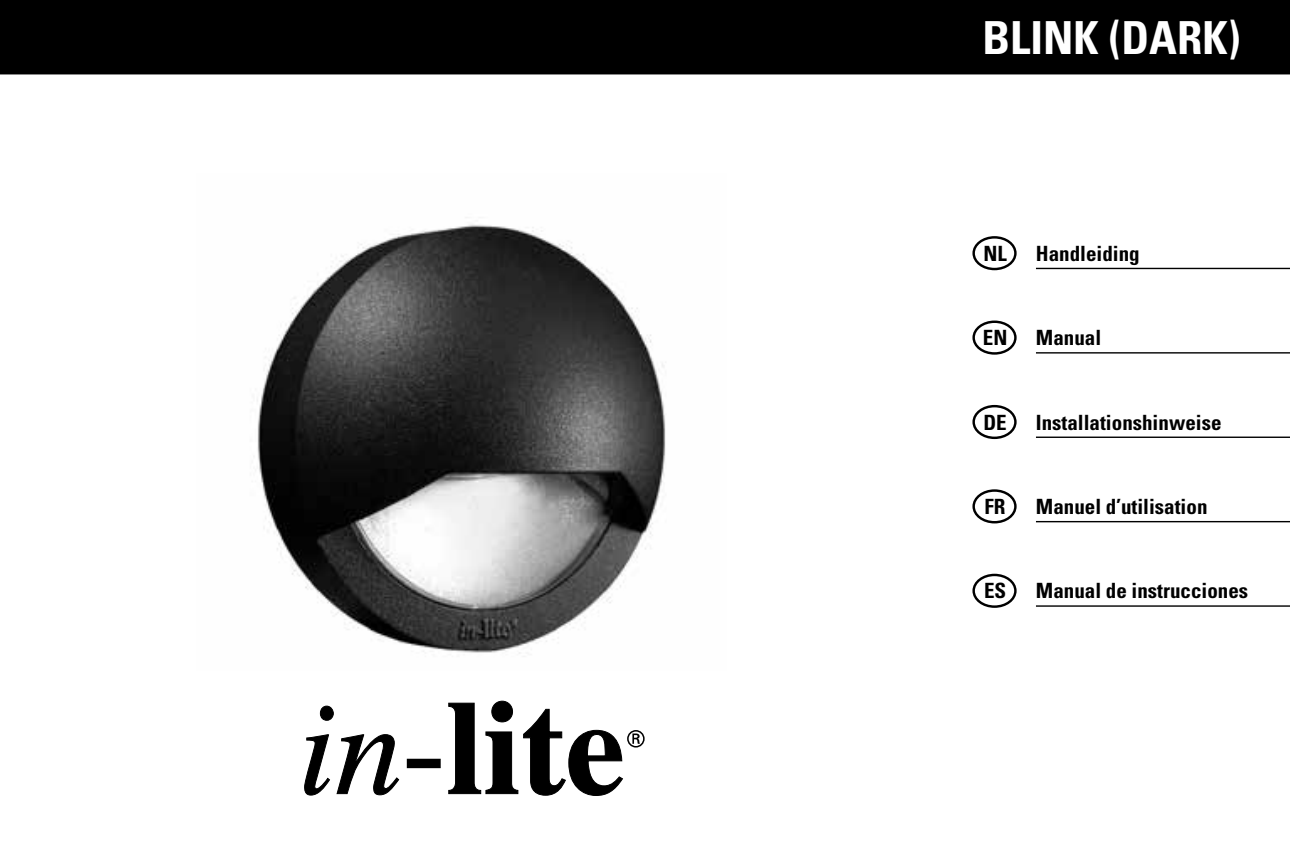
<style>
.page{position:relative;width:1290px;height:844px;background:#fff}
.page>*{position:absolute;margin:0;border:0;box-sizing:border-box;transform-origin:0 0}
.t1{font:700 133.7px "Times";color:#000}
.t2{font:700 condensed 45.5px "Univers LT Std";color:#fff}
.t3{font:700 condensed 21px "Univers LT Std";color:#000}
.s1{font-weight:400;font-style:italic}
.s2{font-weight:400}
</style>
<div class="page">
<div style="left:0;top:0;width:1290px;height:74px;background:#000"></div>
<svg style="left:304px;top:705px;width:95px;height:90px"></svg>
<svg style="left:448px;top:700px;width:197px;height:95px"></svg>
<div style="left:972px;top:236px;width:44px;height:34px;border:2px solid #000;border-radius:50%"></div>
<hr style="left:1036px;top:268px;width:254px;height:1px;background:#000">
<div style="left:972px;top:320px;width:44px;height:34px;border:2px solid #000;border-radius:50%"></div>
<hr style="left:1036px;top:352px;width:254px;height:1px;background:#000">
<div style="left:972px;top:405px;width:44px;height:34px;border:2px solid #000;border-radius:50%"></div>
<hr style="left:1036px;top:436px;width:254px;height:2px;background:#000">
<div style="left:972px;top:489px;width:44px;height:34px;border:2px solid #000;border-radius:50%"></div>
<hr style="left:1036px;top:521px;width:254px;height:1px;background:#000">
<div style="left:972px;top:573px;width:44px;height:34px;border:2px solid #000;border-radius:50%"></div>
<hr style="left:1036px;top:605px;width:254px;height:1px;background:#000">
<img style="left:257px;top:224px;width:409px;height:430px">
<h1 class="t1" style="left:298px;top:668px;width:328px"><span class="s1">in</span><span class="s2">-</span>lite</h1>
<h2 class="t2" style="left:982px;top:10px;width:259px">BLINK (DARK)</h2>
<p class="t3" style="left:983px;top:240px;width:25px">NL</p>
<p class="t3" style="left:1036px;top:240px;width:105px">Handleiding</p>
<p class="t3" style="left:983px;top:325px;width:26px">EN</p>
<p class="t3" style="left:1036px;top:325px;width:67px">Manual</p>
<p class="t3" style="left:983px;top:409px;width:25px">DE</p>
<p class="t3" style="left:1036px;top:409px;width:187px">Installationshinweise</p>
<p class="t3" style="left:984px;top:493px;width:22px">FR</p>
<p class="t3" style="left:1036px;top:493px;width:173px">Manuel d’utilisation</p>
<p class="t3" style="left:984px;top:578px;width:24px">ES</p>
<p class="t3" style="left:1036px;top:578px;width:214px">Manual de instrucciones</p>
</div>
